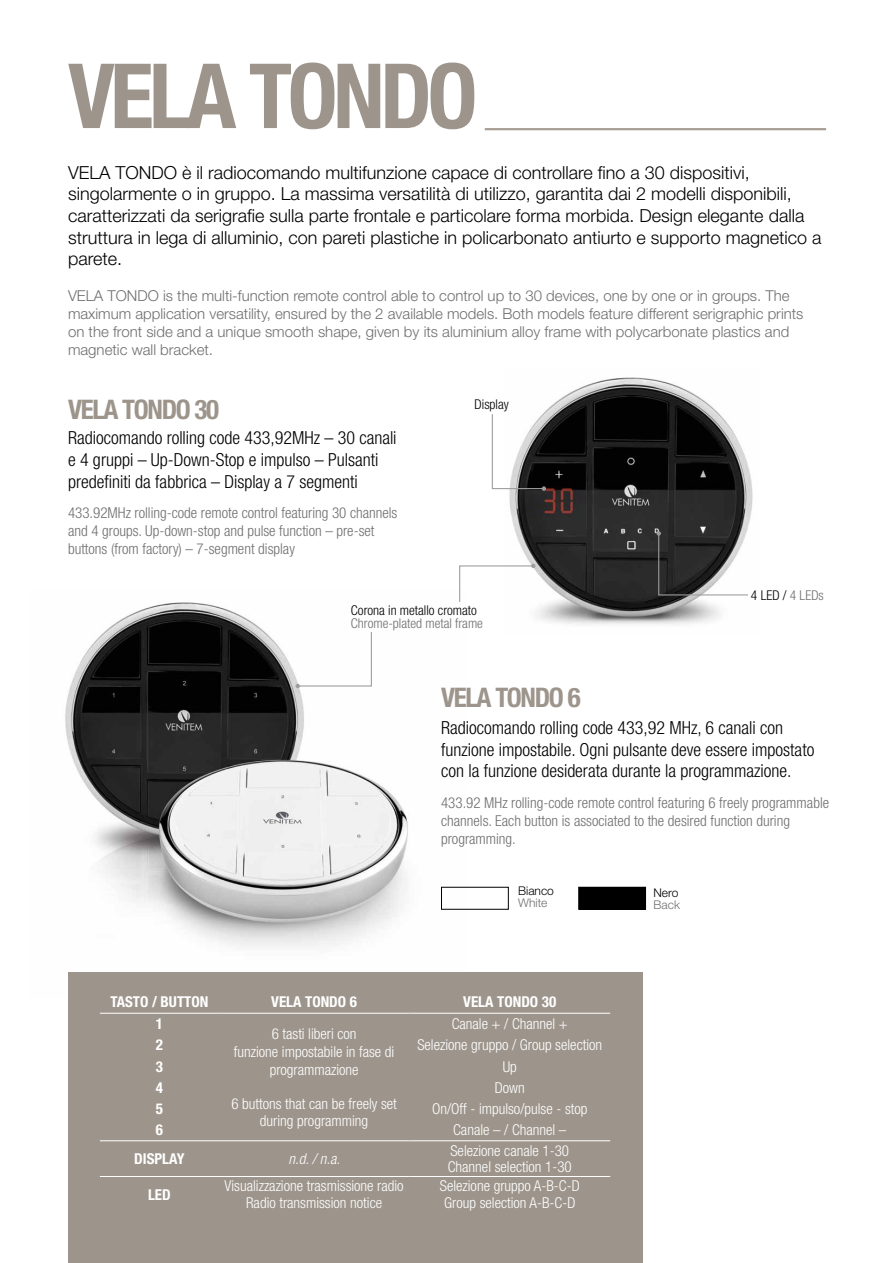
<style>
.page{position:relative;width:893px;height:1263px;background:#fff}
.page>*{position:absolute;margin:0;border:0;box-sizing:border-box;transform-origin:0 0}
.t1{font:700 condensed 90px "Helvetica Neue LT Pro";letter-spacing:-.05em;color:#9d958c}
.t2{font:700 condensed 27px "Helvetica Neue LT Pro";letter-spacing:-.05em;color:#9d958c}
.t3{font:300 18px/21.6px "Helvetica Neue LT Pro";color:#000}
.t4{font:300 condensed 18px/21.6px "Helvetica Neue LT Pro";color:#000}
.t5{font:300 15px/18px "Helvetica Neue LT Pro";color:#706f6f}
.t6{font:300 condensed 15px/18px "Helvetica Neue LT Pro";color:#706f6f}
.t7{font:300 condensed 15px/18px "Helvetica Neue LT Std";color:#fff;text-align:center}
.t8{font:300 condensed 15px/16.5px "Helvetica Neue LT Pro";color:#fff;text-align:center}
.t9{font:700 condensed 15px "Helvetica Neue LT Pro";color:#fff}
.t10{font:italic 300 condensed 15px "Helvetica Neue LT Std";color:#fff}
.t11{font:300 condensed 13.5px "Helvetica Neue LT Pro";color:#000}
.t12{font:300 condensed 13.5px "Helvetica Neue LT Pro";color:#706f6f}
.t13{font:300 12px "Helvetica Neue LT Pro";color:#000}
.t14{font:300 12px "Helvetica Neue LT Pro";color:#706f6f}
.s1{color:#706f6f}
.s2{font-family:"Helvetica Neue LT Pro"}
</style>
<div class="page">
<hr style="left:485px;top:128px;width:341px;height:2px;background:#a89f96">
<img style="left:65px;top:602px;width:401px;height:371px">
<div style="left:441px;top:887px;width:68px;height:23px;border:1px solid #000"></div>
<div style="left:579px;top:887px;width:66px;height:22px;background:#000"></div>
<div style="left:578px;top:887px;width:68px;height:23px;border:1px solid #000"></div>
<img style="left:509px;top:377px;width:244px;height:248px">
<svg style="left:459px;top:564px;width:76px;height:39px"></svg>
<svg style="left:296px;top:631px;width:76px;height:57px"></svg>
<svg style="left:491px;top:413px;width:55px;height:78px"></svg>
<svg style="left:657px;top:531px;width:92px;height:65px"></svg>
<div style="left:68px;top:973px;width:574px;height:290px;background:#9d958c"></div>
<hr style="left:100px;top:1013px;width:119px;height:1px;background:#fff">
<hr style="left:219px;top:1013px;width:190px;height:1px;background:#fff">
<hr style="left:409px;top:1013px;width:201px;height:1px;background:#fff">
<hr style="left:100px;top:1140px;width:119px;height:1px;background:#fff">
<hr style="left:219px;top:1140px;width:190px;height:1px;background:#fff">
<hr style="left:409px;top:1140px;width:201px;height:1px;background:#fff">
<hr style="left:100px;top:1176px;width:119px;height:1px;background:#fff">
<hr style="left:219px;top:1176px;width:190px;height:1px;background:#fff">
<hr style="left:409px;top:1176px;width:201px;height:1px;background:#fff">
<h1 class="t1" style="left:68px;top:42px;width:411px">VELA TONDO</h1>
<p class="t3" style="left:68px;top:161px;width:755px">VELA TONDO è il radiocomando multifunzione capace di controllare fino a 30 dispositivi, singolarmente o in gruppo. La massima versatilità di utilizzo, garantita dai 2 modelli disponibili, caratterizzati da serigrafie sulla parte frontale e particolare forma morbida. Design elegante dalla struttura in lega di alluminio, con pareti plastiche in policarbonato antiurto e supporto magnetico a parete.</p>
<p class="t5" style="left:68px;top:286px;width:737px">VELA TONDO is the multi-function remote control able to control up to 30 devices, one by one or in groups. The maximum application versatility, ensured by the 2 available models. Both models feature different serigraphic prints on the front side and a unique smooth shape, given by its aluminium alloy frame with polycarbonate plastics and magnetic wall bracket.</p>
<h2 class="t2" style="left:68px;top:393px;width:153px">VELA TONDO 30</h2>
<p class="t4" style="left:68px;top:427px;width:330px">Radiocomando rolling code 433,92MHz – 30 canali e 4 gruppi – Up-Down-Stop e impulso – Pulsanti predefiniti da fabbrica – Display a 7 segmenti</p>
<p class="t6" style="left:68px;top:504px;width:331px">433.92MHz rolling-code remote control featuring 30 channels and 4 groups. Up-down-stop and pulse function – pre-set buttons (from factory) – 7-segment display</p>
<p class="t11" style="left:475px;top:397px;width:36px">Display</p>
<p class="t11" style="left:351px;top:602px;width:128px">Corona in metallo cromato</p>
<p class="t12" style="left:351px;top:616px;width:134px">Chrome-plated metal frame</p>
<p class="t11" style="left:751px;top:588px;width:74px">4 LED / <span class="s1">4 LEDs</span></p>
<h2 class="t2" style="left:441px;top:681px;width:141px">VELA TONDO 6</h2>
<p class="t4" style="left:441px;top:717px;width:375px">Radiocomando rolling code 433,92 MHz, 6 canali con funzione impostabile. Ogni pulsante deve essere impostato con la funzione desiderata durante la programmazione.</p>
<p class="t6" style="left:441px;top:793px;width:390px">433.92 MHz rolling-code remote control featuring 6 freely programmable channels. Each button is associated to the desired function during programming.</p>
<p class="t13" style="left:518px;top:884px;width:37px">Bianco</p>
<p class="t14" style="left:518px;top:896px;width:31px">White</p>
<p class="t9" style="left:110px;top:992px;width:99px">TASTO / BUTTON</p>
<p class="t9" style="left:271px;top:992px;width:87px">VELA TONDO 6</p>
<p class="t9" style="left:463px;top:992px;width:94px">VELA TONDO 30</p>
<p class="t9" style="left:156px;top:1015px;width:9px">1</p>
<p class="t7" style="left:234px;top:1024px;width:162px">6 tasti liberi con<br>funzione impostabile in fase di programmazione</p>
<p class="t8" style="left:231px;top:1096px;width:167px">6 buttons that can be freely set during programming</p>
<p class="t7" style="left:452px;top:1015px;width:118px">Canale + / <span class="s2">Channel +</span></p>
<p class="t9" style="left:156px;top:1036px;width:9px">2</p>
<p class="t7" style="left:417px;top:1036px;width:186px">Selezione gruppo / <span class="s2">Group selection</span></p>
<p class="t9" style="left:156px;top:1057px;width:9px">3</p>
<p class="t7" style="left:503px;top:1057px;width:16px">Up</p>
<p class="t9" style="left:156px;top:1078px;width:9px">4</p>
<p class="t7" style="left:495px;top:1078px;width:31px">Down</p>
<p class="t9" style="left:156px;top:1100px;width:9px">5</p>
<p class="t7" style="left:432px;top:1100px;width:157px">On/Off - impulso/<span class="s2">pulse</span> - stop</p>
<p class="t9" style="left:156px;top:1121px;width:9px">6</p>
<p class="t7" style="left:453px;top:1121px;width:115px">Canale – / <span class="s2">Channel –</span></p>
<p class="t9" style="left:134px;top:1149px;width:52px">DISPLAY</p>
<p class="t10" style="left:289px;top:1150px;width:53px">n.d. / <span class="s2">n.a.</span></p>
<p class="t7" style="left:450px;top:1141px;width:120px">Selezione canale 1-30</p>
<p class="t8" style="left:448px;top:1158px;width:126px">Channel selection 1-30</p>
<p class="t9" style="left:148px;top:1185px;width:24px">LED</p>
<p class="t7" style="left:225px;top:1177px;width:181px">Visualizzazione trasmissione radio</p>
<p class="t8" style="left:246px;top:1194px;width:138px">Radio transmission notice</p>
<p class="t7" style="left:440px;top:1177px;width:141px">Selezione gruppo A-B-C-D</p>
<p class="t8" style="left:444px;top:1194px;width:133px">Group selection A-B-C-D</p>
<p class="t13" style="left:653px;top:885px;width:26px">Nero</p>
<p class="t14" style="left:653px;top:897px;width:28px">Back</p>
</div>
